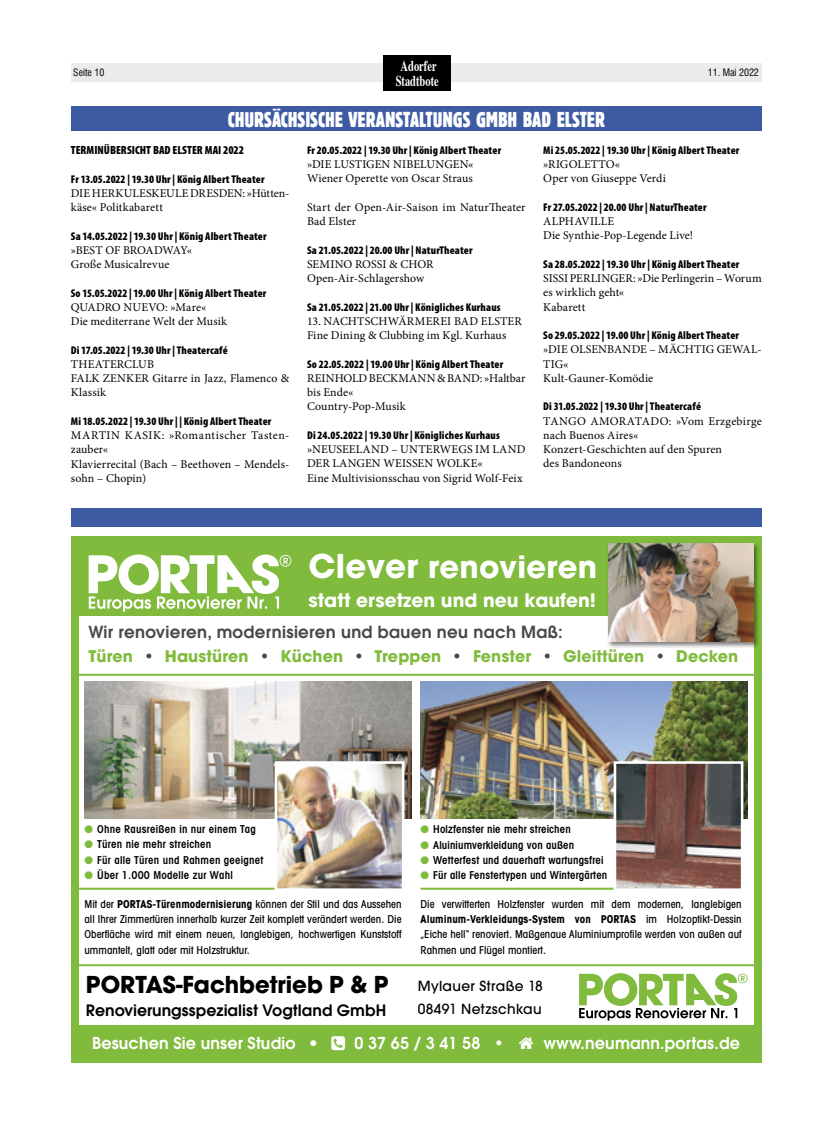
<style>
.page{position:relative;width:815px;height:1134px;background:#fff}
.page>*{position:absolute;margin:0;border:0;box-sizing:border-box;transform-origin:0 0}
.t1{font:700 30.62px "Avant Garde";letter-spacing:.01em;color:#fff}
.t2{font:700 25.62px "Avant Garde Gothic Itc T";color:#000}
.t3{font:22.5px "Block D Regu Extr Cond";letter-spacing:-.005em;color:#fff}
.t4{font:700 18.62px "Avant Garde";color:#fff}
.t5{font:600 17.25px "Avant Garde Gothic Itc T";color:#000}
.t6{font:600 16.62px "Avant Garde";letter-spacing:.02em;color:#484848}
.t7{font:600 16.25px "Avant Garde";letter-spacing:.01em;color:#fff}
.t8{font:700 15.88px "Avant Garde";letter-spacing:.005em;color:#80bb3d}
.t9{font:500 15.38px/23.1px "Avant Garde Gothic Itc T";letter-spacing:.02em;color:#000}
.t10{font:700 15px/15px "Times";color:#fff;text-align:center;scale:.7 1}
.t11{font:11.88px/14.2px "Minion Pro";letter-spacing:.01em;color:#000}
.t12{font:900 condensed 11.88px "Myriad Pro";color:#000}
.t13{font:900 condensed 11.25px "Myriad Pro";letter-spacing:.01em;color:#000}
.t14{font:500 condensed 10.88px/15.4px "Avant Garde";letter-spacing:.005em;color:#000;text-align:justify}
.t15{font:600 condensed 10.88px "Avant Garde";letter-spacing:.01em;color:#000}
.t16{font:condensed 10px "Swiss 721 BT";color:#000}
.s1{font-size:32.5px}
.s2{font-family:"ITC Avant Garde Pro";color:#484848}
.s3{color:#80bb3d}
.s4{font-weight:700}
.s5{font-weight:700;font-stretch:condensed}
.s6{font-family:"ITC Avant Garde Pro";font-weight:500}
</style>
<div class="page">
<div style="left:71px;top:63px;width:691px;height:19px;background:#ebebeb"></div>
<div style="left:384px;top:55px;width:67px;height:35px;background:#000"></div>
<div style="left:71px;top:536px;width:690px;height:80px;background:#80bb3d"></div>
<div style="left:71px;top:536px;width:7px;height:527px;background:#80bb3d"></div>
<div style="left:754px;top:536px;width:7px;height:527px;background:#80bb3d"></div>
<svg style="left:89px;top:554px;width:202px;height:57px"></svg>
<hr style="left:76px;top:964px;width:680px;height:2px;background:#80bb3d">
<hr style="left:76px;top:888px;width:199px;height:2px;background:#80bb3d">
<hr style="left:421px;top:888px;width:193px;height:2px;background:#80bb3d">
<hr style="left:74px;top:674px;width:684px;height:2px;background:#80bb3d">
<div style="left:71px;top:1025px;width:690px;height:38px;background:#80bb3d"></div>
<svg style="left:579px;top:973px;width:169px;height:48px"></svg>
<img style="left:84px;top:682px;width:327px;height:136px">
<img style="left:421px;top:682px;width:327px;height:136px">
<img style="left:618px;top:765px;width:121px;height:122px">
<div style="left:614px;top:761px;width:129px;height:130px;border:3px solid #fff"></div>
<img style="left:279px;top:765px;width:121px;height:122px">
<div style="left:275px;top:761px;width:129px;height:130px;border:3px solid #fff"></div>
<img style="left:608px;top:544px;width:151px;height:104px">
<img style="left:608px;top:543px;width:146px;height:98px">
<div style="left:71px;top:106px;width:691px;height:25px;background:#3c5ba3"></div>
<div style="left:71px;top:508px;width:691px;height:19px;background:#3c5ba3"></div>
<p class="t10" style="left:396px;top:56px;width:63px">Adorfer<br>Stadtbote</p>
<p class="t16" style="left:73px;top:67px;width:33px">Seite 10</p>
<p class="t16" style="left:708px;top:67px;width:53px">11. Mai 2022</p>
<h3 class="t3" style="left:228px;top:108px;width:379px">CHURSÄCHSISCHE VERANSTALTUNGS GMBH BAD ELSTER</h3>
<p class="t12" style="left:71px;top:143px;width:175px">TERMINÜBERSICHT BAD ELSTER MAI 2022</p>
<p class="t13" style="left:71px;top:172px;width:195px">Fr 13.05.2022 | 19.30 Uhr | König Albert Theater</p>
<p class="t11" style="left:71px;top:186px;width:220px">DIE HERKULESKEULE DRESDEN: »Hütten&shy;käse« Politkabarett</p>
<p class="t13" style="left:71px;top:229px;width:197px">Sa 14.05.2022 | 19.30 Uhr | König Albert Theater</p>
<p class="t11" style="left:71px;top:243px;width:123px">»BEST OF BROADWAY«<br>Große Musicalrevue</p>
<p class="t13" style="left:71px;top:286px;width:197px">So 15.05.2022 | 19.00 Uhr | König Albert Theater</p>
<p class="t11" style="left:71px;top:300px;width:158px">QUADRO NUEVO: »Mare«<br>Die mediterrane Welt der Musik</p>
<p class="t13" style="left:71px;top:343px;width:159px">Di 17.05.2022 | 19.30 Uhr | Theatercafé</p>
<p class="t11" style="left:71px;top:357px;width:220px">THEATERCLUB<br>FALK ZENKER Gitarre in Jazz, Flamenco &amp;<br>Klassik</p>
<p class="t13" style="left:71px;top:414px;width:202px">Mi 18.05.2022 | 19.30 Uhr | | König Albert Theater</p>
<p class="t11" style="left:71px;top:428px;width:220px">MARTIN KASIK: »Romantischer Tasten&shy;zauber«<br>Klavierrecital (Bach – Beethoven – Mendels&shy;sohn – Chopin)</p>
<p class="t13" style="left:307px;top:143px;width:196px">Fr 20.05.2022 | 19.30 Uhr | König Albert Theater</p>
<p class="t11" style="left:307px;top:157px;width:168px">»DIE LUSTIGEN NIBELUNGEN«<br>Wiener Operette von Oscar Straus</p>
<p class="t11" style="left:307px;top:200px;width:220px">Start der Open-Air-Saison im NaturTheater<br>Bad Elster</p>
<p class="t13" style="left:307px;top:243px;width:167px">Sa 21.05.2022 | 20.00 Uhr | NaturTheater</p>
<p class="t11" style="left:307px;top:257px;width:128px">SEMINO ROSSI &amp; CHOR<br>Open-Air-Schlagershow</p>
<p class="t13" style="left:307px;top:300px;width:195px">Sa 21.05.2022 | 21.00 Uhr | Königliches Kurhaus</p>
<p class="t11" style="left:307px;top:314px;width:216px">13. NACHTSCHWÄRMEREI BAD ELSTER<br>Fine Dining &amp; Clubbing im Kgl. Kurhaus</p>
<p class="t13" style="left:307px;top:357px;width:198px">So 22.05.2022 | 19.00 Uhr | König Albert Theater</p>
<p class="t11" style="left:307px;top:371px;width:220px">REINHOLD BECKMANN &amp; BAND: »Haltbar bis Ende«<br>Country-Pop-Musik</p>
<p class="t13" style="left:307px;top:428px;width:194px">Di 24.05.2022 | 19.30 Uhr | Königliches Kurhaus</p>
<p class="t11" style="left:307px;top:442px;width:220px">»NEUSEELAND – UNTERWEGS IM LAND<br>DER LANGEN WEISSEN WOLKE«<br>Eine Multivisionsschau von Sigrid Wolf-Feix</p>
<p class="t13" style="left:543px;top:143px;width:198px">Mi 25.05.2022 | 19.30 Uhr | König Albert Theater</p>
<p class="t11" style="left:543px;top:157px;width:124px">»RIGOLETTO«<br>Oper von Giuseppe Verdi</p>
<p class="t13" style="left:543px;top:200px;width:165px">Fr 27.05.2022 | 20.00 Uhr | NaturTheater</p>
<p class="t11" style="left:543px;top:214px;width:151px">ALPHAVILLE<br>Die Synthie-Pop-Legende Live!</p>
<p class="t13" style="left:543px;top:257px;width:198px">Sa 28.05.2022 | 19.30 Uhr | König Albert Theater</p>
<p class="t11" style="left:543px;top:271px;width:220px">SISSI PERLINGER: »Die Perlingerin – Worum es wirklich geht«<br>Kabarett</p>
<p class="t13" style="left:543px;top:328px;width:197px">So 29.05.2022 | 19.00 Uhr | König Albert Theater</p>
<p class="t11" style="left:543px;top:343px;width:220px">»DIE OLSENBANDE – MÄCHTIG GEWAL-<br>TIG«<br>Kult-Gauner-Komödie</p>
<p class="t13" style="left:543px;top:399px;width:159px">Di 31.05.2022 | 19.30 Uhr | Theatercafé</p>
<p class="t11" style="left:543px;top:414px;width:220px">TANGO AMORATADO: »Vom Erzgebirge nach Buenos Aires«<br>Konzert-Geschichten auf den Spuren<br>des Bandoneons</p>
<h1 class="t1" style="left:309px;top:547px;width:290px"><span class="s1">Clever</span> renovieren</h1>
<h3 class="t4" style="left:309px;top:588px;width:289px">statt ersetzen und neu kaufen!</h3>
<h3 class="t6" style="left:89px;top:621px;width:476px">Wir renovieren, modernisieren und bauen neu nach Maß:</h3>
<h3 class="t8" style="left:89px;top:646px;width:651px">Türen <span class="s2">•</span> Haustüren <span class="s2">•</span> Küchen <span class="s2">•</span> Treppen <span class="s2">•</span> Fenster <span class="s2">•</span> Gleittüren <span class="s2">•</span> Decken</h3>
<p class="t15" style="left:84px;top:822px;width:173px"><span class="s3">●</span> Ohne Rausreißen in nur einem Tag</p>
<p class="t15" style="left:84px;top:838px;width:128px"><span class="s3">●</span> Türen nie mehr streichen</p>
<p class="t15" style="left:84px;top:853px;width:181px"><span class="s3">●</span> Für alle Türen und Rahmen geeignet</p>
<p class="t15" style="left:84px;top:869px;width:150px"><span class="s3">●</span> Über 1.000 Modelle zur Wahl</p>
<p class="t15" style="left:421px;top:822px;width:152px"><span class="s3">●</span> Holzfenster nie mehr streichen</p>
<p class="t15" style="left:421px;top:838px;width:155px"><span class="s3">●</span> Aluiniumverkleidung von außen</p>
<p class="t15" style="left:421px;top:853px;width:184px"><span class="s3">●</span> Wetterfest und dauerhaft wartungsfrei</p>
<p class="t15" style="left:421px;top:869px;width:188px"><span class="s3">●</span> Für alle Fenstertypen und Wintergärten</p>
<p class="t14" style="left:84px;top:896px;width:319px">Mit der <span class="s4">PORTAS-Türenmodernisierung</span> können der Stil und das Aussehen all Ihrer Zimmertüren innerhalb kurzer Zeit komplett verändert werden. Die Oberfläche wird mit einem neuen, langlebigen, hochwertigen Kunststoff ummantelt, glatt oder mit Holzstruktur.</p>
<p class="t14" style="left:421px;top:896px;width:323px">Die verwitterten Holzfenster wurden mit dem modernen, langlebigen <span class="s4">Aluminum-Verkleidungs-System von PORTAS</span> im Holzoptikt-Dessin „Eiche hell“ renoviert. Maßgenaue Aluminiumprofile werden von außen auf Rahmen und Flügel montiert.</p>
<h2 class="t2" style="left:86px;top:969px;width:304px">PORTAS-Fachbetrieb P &amp; P</h2>
<h3 class="t5" style="left:86px;top:1000px;width:302px">Renovierungsspezialist Vogtland GmbH</h3>
<p class="t9" style="left:418px;top:974px;width:127px">Mylauer Straße 18<br>08491 Netzschkau</p>
<h3 class="t7" style="left:92px;top:1032px;width:227px">Besuchen Sie unser Studio <span class="s5">•</span></h3>
<h3 class="t7" style="left:354px;top:1032px;width:151px">0 37 65 / 3 41 58 <span class="s6">•</span></h3>
<h3 class="t7" style="left:543px;top:1032px;width:198px">www.neumann.portas.de</h3>
</div>
